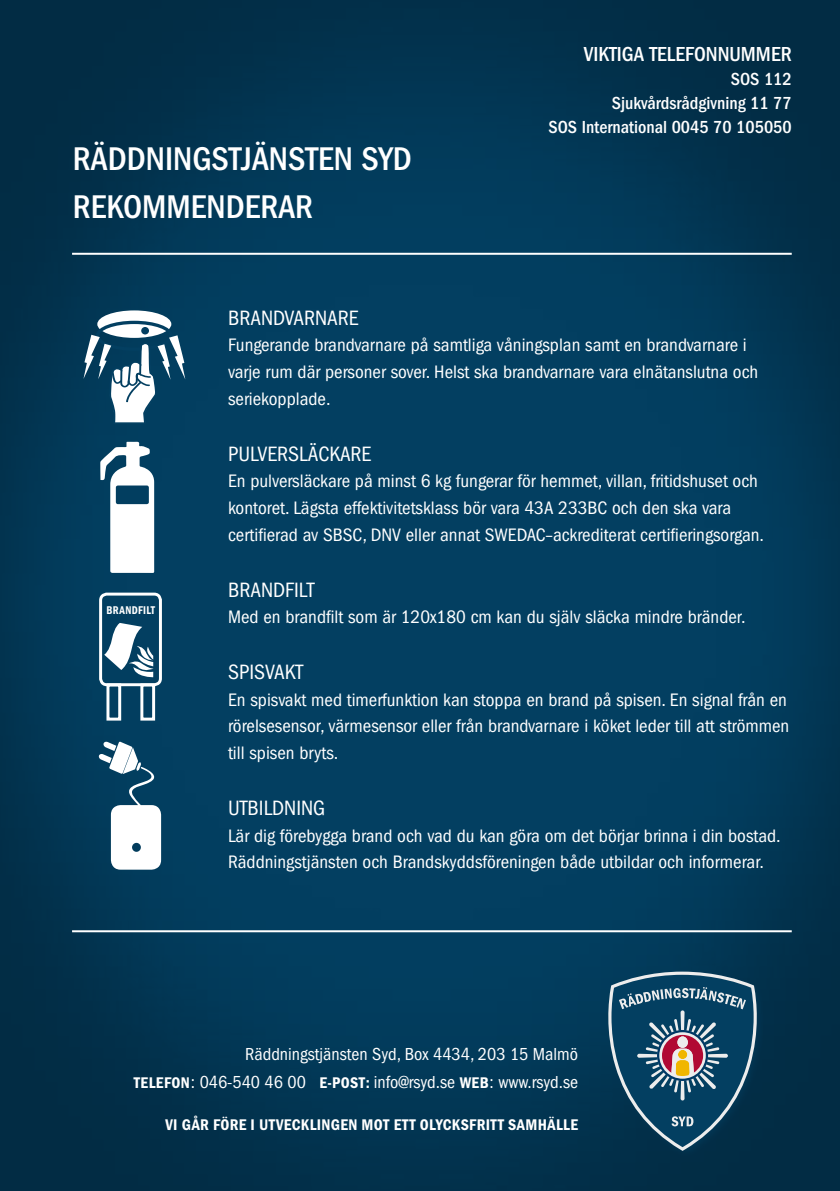
<style>
.page{position:relative;width:840px;height:1191px;background:#fff}
.page>*{position:absolute;margin:0;border:0;box-sizing:border-box;transform-origin:0 0}
.t1{font:500 condensed 34px/48px "Franklin Gothic";color:#fff}
.t2{font:condensed 21.6px "Franklin Gothic";color:#fff}
.t3{font:500 condensed 21px "Franklin Gothic";color:#fff}
.t4{font:condensed 18.6px/26.8px "Franklin Gothic";color:#fff}
.t5{font:condensed 18px/28px "Franklin Gothic";color:#fff;text-align:right}
.t6{font:500 condensed 18px/24.2px "Franklin Gothic";color:#fff;text-align:right}
.t7{font:600 condensed 16px "Franklin Gothic";letter-spacing:.025em;color:#fff}
.t8{font:600 condensed 11.6px "Franklin Gothic";letter-spacing:.025em;color:#fff;scale:.93 1}
.s1{font-weight:600;font-size:16px}
</style>
<div class="page">
<img style="left:0;top:0;width:839px;height:1191px">
<div style="left:604px;top:968px;width:162px;height:191px;background:#033f61;opacity:.8"></div>
<svg style="left:604px;top:971px;width:155px;height:179px;background:#2d566f"></svg>
<hr style="left:72px;top:253px;width:719px;height:2px;background:#fff">
<hr style="left:72px;top:930px;width:719px;height:2px;background:#fff">
<div style="left:99px;top:592px;width:63px;height:94px;border:3px solid #fff;border-radius:6px"></div>
<div style="left:106px;top:683px;width:15px;height:37px;border:3px solid #fff"></div>
<div style="left:140px;top:683px;width:15px;height:37px;border:3px solid #fff"></div>
<svg style="left:104px;top:623px;width:49px;height:54px"></svg>
<svg style="left:97px;top:310px;width:74px;height:28px"></svg>
<div style="left:96px;top:321px;width:77px;height:30px;border:3px solid #033f61;border-radius:50%"></div>
<div style="left:141px;top:327px;width:8px;height:7px;background:#033f61;border-radius:50%"></div>
<svg style="left:83px;top:335px;width:102px;height:89px"></svg>
<svg style="left:100px;top:442px;width:54px;height:131px"></svg>
<svg style="left:98px;top:741px;width:63px;height:128px"></svg>
<h1 class="t1" style="left:73px;top:135px;width:340px">RÄDDNINGSTJÄNSTEN SYD<br>REKOMMENDERAR</h1>
<p class="t3" style="left:583px;top:42px;width:209px">VIKTIGA TELEFONNUMMER</p>
<p class="t6" style="left:548px;top:67px;width:244px">SOS 112<br>Sjukvårdsrådgivning 11 77<br>SOS International 0045 70 105050</p>
<p class="t8" style="left:106px;top:603px;width:54px">BRANDFILT</p>
<p class="t2" style="left:228px;top:305px;width:132px">BRANDVARNARE</p>
<p class="t4" style="left:228px;top:332px;width:531px">Fungerande brandvarnare på samtliga våningsplan samt en brandvarnare i varje rum där personer sover. Helst ska brandvarnare vara elnätanslutna och seriekopplade.</p>
<p class="t2" style="left:228px;top:441px;width:145px">PULVERSLÄCKARE</p>
<p class="t4" style="left:228px;top:468px;width:537px">En pulversläckare på minst 6 kg fungerar för hemmet, villan, fritidshuset och kontoret. Lägsta effektivitetsklass bör vara 43A 233BC och den ska vara certifierad av SBSC, DNV eller annat SWEDAC–ackrediterat certifieringsorgan.</p>
<p class="t2" style="left:228px;top:577px;width:88px">BRANDFILT</p>
<p class="t4" style="left:228px;top:604px;width:518px">Med en brandfilt som är 120x180 cm kan du själv släcka mindre bränder.</p>
<p class="t2" style="left:228px;top:659px;width:76px">SPISVAKT</p>
<p class="t4" style="left:228px;top:686px;width:562px">En spisvakt med timerfunktion kan stoppa en brand på spisen. En signal från en rörelsesensor, värmesensor eller från brandvarnare i köket leder till att strömmen till spisen bryts.</p>
<p class="t2" style="left:228px;top:795px;width:99px">UTBILDNING</p>
<p class="t4" style="left:228px;top:822px;width:554px">Lär dig förebygga brand och vad du kan göra om det börjar brinna i din bostad.<br>Räddningstjänsten och Brandskyddsföreningen både utbildar och informerar.</p>
<p class="t5" style="left:134px;top:1040px;width:445px">Räddningstjänsten Syd, Box 4434, 203 15 Malmö<br><span class="s1">TELEFON</span>: 046-540 46 00 <span class="s1">E-POST:</span> info@rsyd.se <span class="s1">WEB</span>: www.rsyd.se</p>
<p class="t7" style="left:165px;top:1116px;width:414px">VI GÅR FÖRE I UTVECKLINGEN MOT ETT OLYCKSFRITT SAMHÄLLE</p>
</div>
